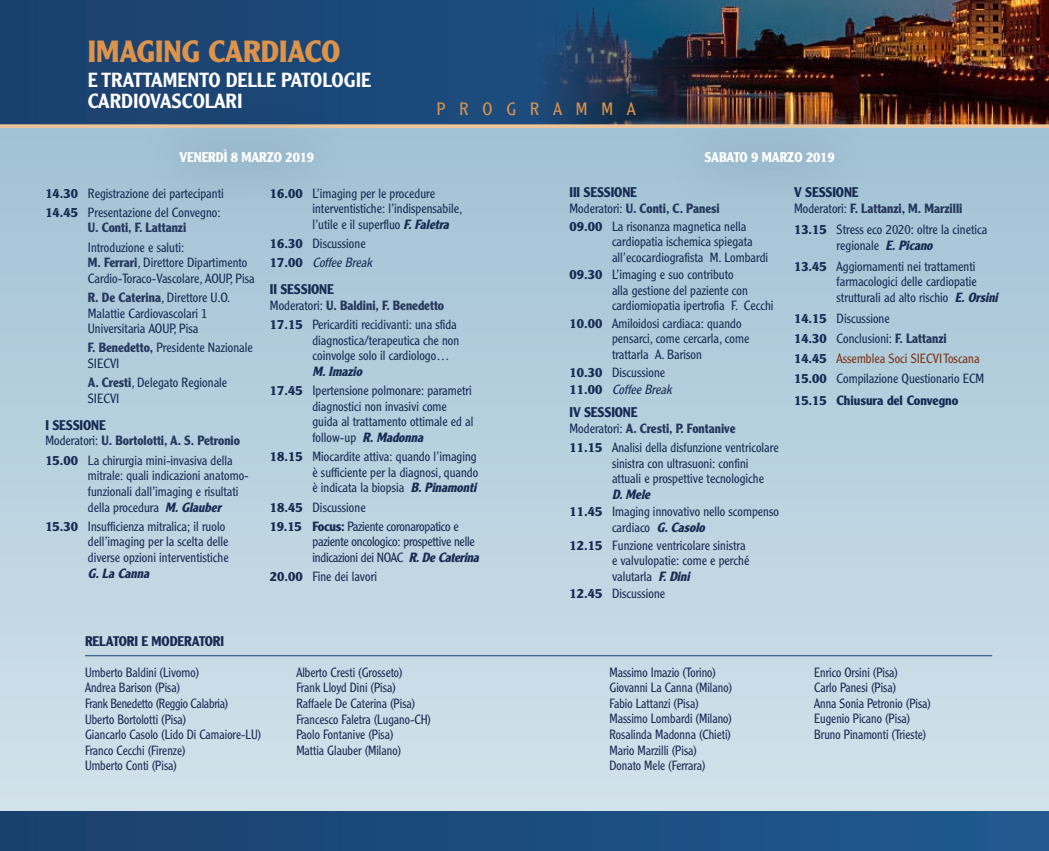
<style>
.page{position:relative;width:1049px;height:851px;background:#fff}
.page>*{position:absolute;margin:0;border:0;box-sizing:border-box;transform-origin:0 0}
.t1{font:700 30px "Clearface Gothic LH";color:#dd934a}
.t2{font:500 20px/21px "Clearface Gothic LH";color:#fff}
.t3{font:300 17.5px "Clearface Gothic LH";letter-spacing:.8em;color:#dd934a}
.t4{font:700 13.75px "Clearface Gothic LH";letter-spacing:-.01em;color:#182b54;scale:.95 1}
.t5{font:700 13.75px "Clearface Gothic LH";letter-spacing:-.01em;color:#fff;scale:.95 1}
.t6{font:300 13.12px/15.6px "Clearface Gothic LH";color:#182b54}
.t7{font:300 13.12px/15.6px "Clearface Gothic LH";color:#182b54;scale:.95 1}
.t8{font:300 13.12px/19.1px "Clearface Gothic LH";letter-spacing:-.02em;color:#182b54}
.t9{font:700 13.12px "Clearface Gothic LH";color:#182b54}
.t10{font:700 13.12px "Clearface Gothic LH";color:#27385e;scale:.95 1}
.t11{font:italic 700 13.12px "Clearface Gothic LH";color:#182b54;scale:.95 1}
.s1{font-weight:700}
.s2{font-weight:700;color:#27385e}
.s3{font-weight:700;font-style:italic}
.s4{font-style:italic}
.s5{color:#7c3518}
</style>
<div class="page">
<div style="left:0;top:0;width:1049px;height:127px;background:#1b4676"></div>
<div style="left:0;top:126px;width:1049px;height:704px;background:linear-gradient(to bottom,#a1c1d4,#d3e2eb)"></div>
<img style="left:538px;top:0;width:511px;height:124px">
<svg style="left:0;top:124px;width:1049px;height:4px;background:#dfb995"></svg>
<hr style="left:85px;top:655px;width:907px;height:1px;background:#18416e">
<div style="left:139px;top:105px;width:216px;height:104px;background:#182b54;opacity:.6"></div>
<div style="left:664px;top:106px;width:212px;height:103px;background:#182b54;opacity:.6"></div>
<div style="left:0;top:811px;width:1049px;height:39px;background:linear-gradient(to right,#1a406d,#1f5990)"></div>
<h1 class="t1" style="left:88px;top:34px;width:27px">Imaging</h1>
<h1 class="t1" style="left:208px;top:34px;width:18px">cardiaco</h1>
<h2 class="t2" style="left:88px;top:69px;width:285px">E TRATTAMENTO DELLE PATOLOGIE<br>CARDIOVASCOLARI</h2>
<h3 class="t3" style="left:437px;top:98px;width:200px">PROGRAMMA</h3>
<p class="t5" style="left:180px;top:149px;width:17px">Venerd</p>
<p class="t5" style="left:224px;top:149px;width:97px">ì 8 marzo 2019</p>
<p class="t5" style="left:704px;top:149px;width:139px">SABATO 9 marzo 2019</p>
<p class="t6" style="left:45px;top:183px;width:180px;line-height:19.1px"><span class="s1">14.30</span> Registrazione dei partecipanti<br><span class="s1">14.45</span> Presentazione del Convegno:</p>
<p class="t10" style="left:88px;top:220px;width:105px">U. Conti, F. Lattanzi</p>
<p class="t6" style="left:88px;top:239px;width:168px">Introduzione e saluti:<br><span class="s2">M. Ferrari</span>, Direttore Dipartimento<br>Cardio-Toraco-Vascolare, AOUP, Pisa</p>
<p class="t6" style="left:88px;top:289px;width:144px"><span class="s2">R. De Caterina</span>, Direttore U.O.<br>Malattie Cardiovascolari 1<br>Universitaria AOUP, Pisa</p>
<p class="t6" style="left:88px;top:340px;width:166px"><span class="s2">F. Benedetto,</span> Presidente Nazionale<br>SIECVI</p>
<p class="t6" style="left:88px;top:375px;width:141px"><span class="s2">A. Cresti</span>, Delegato Regionale<br>SIECVI</p>
<p class="t4" style="left:45px;top:417px;width:65px">I SESSIONE</p>
<p class="t6" style="left:45px;top:431px;width:196px;line-height:19.1px">Moderatori: <span class="s2">U. Bortolotti, A. S. Petronio<br></span><span class="s1">15.00</span> La chirurgia mini-invasiva della</p>
<p class="t6" style="left:88px;top:468px;width:162px">mitrale: quali indicazioni anatomo&shy;funzionali dall’imaging e risultati della procedura <span class="s3">M.Glauber</span></p>
<p class="t6" style="left:88px;top:518px;width:142px;text-indent:-43px"><span class="s1">15.30</span> Insufficienza mitralica; il ruolo dell’imaging per la scelta delle diverse opzioni interventistiche</p>
<p class="t11" style="left:88px;top:565px;width:69px">G.LaCanna</p>
<p class="t6" style="left:312px;top:185px;width:151px;text-indent:-43px"><span class="s1">16.00</span> L’imaging per le procedure interventistiche: l’indispensabile, l’utile e il superfluo <span class="s3">F.Faletra</span></p>
<p class="t6" style="left:270px;top:234px;width:107px;line-height:19.1px"><span class="s1">16.30</span> Discussione<br><span class="s1">1 7 . 0 0</span> <span class="s4">CoffeeBreak</span></p>
<p class="t4" style="left:270px;top:281px;width:69px">II SESSIONE</p>
<p class="t6" style="left:270px;top:295px;width:188px;line-height:19.1px">Moderatori: <span class="s2">U. Baldini, F. Benedetto<br></span><span class="s1">17.15</span> Pericarditi recidivanti: una sfida</p>
<p class="t6" style="left:312px;top:332px;width:148px">diagnostica/terapeutica che non coinvolge solo il cardiologo…</p>
<p class="t6" style="left:270px;top:361px;width:204px;line-height:19.1px;text-indent:43px"><span class="s3">M.Imazio<br></span><span class="s1">17.45</span> Ipertensione polmonare: parametri</p>
<p class="t6" style="left:312px;top:398px;width:162px">diagnostici non invasivi come guida al trattamento ottimale ed al follow-up <span class="s3">R.Madonna</span></p>
<p class="t6" style="left:312px;top:448px;width:169px;text-indent:-43px"><span class="s1">18.15</span> Miocardite attiva: quando l’imaging è sufficiente per la diagnosi, quando è indicata la biopsia <span class="s3">B.Pinamonti</span></p>
<p class="t8" style="left:270px;top:497px;width:190px"><span class="s1">18.45</span> Discussione<br><span class="s1">19.15 Focus:</span> Paziente coronaropatico e</p>
<p class="t8" style="left:312px;top:534px;width:171px;line-height:15.6px">paziente oncologico: prospettive nelle indicazioni dei NOAC <span class="s3">R.DeCaterina</span></p>
<p class="t6" style="left:270px;top:568px;width:109px"><span class="s1">20.00</span> Fine dei lavori</p>
<p class="t4" style="left:85px;top:633px;width:148px">RELATORI E MODERATORI</p>
<p class="t4" style="left:569px;top:184px;width:73px">III SESSIONE</p>
<p class="t6" style="left:569px;top:200px;width:178px;line-height:17.4px">Moderatori: <span class="s2">U. Conti, C. Panesi<br></span><span class="s1">09.00</span> La risonanza magnetica nella</p>
<p class="t6" style="left:612px;top:234px;width:158px">cardiopatia ischemica spiegata all’ecocardiografista M. Lombardi</p>
<p class="t6" style="left:612px;top:267px;width:163px;text-indent:-43px"><span class="s1">09.30</span> L’imaging e suo contributo<br>alla gestione del paziente con cardiomiopatia ipertrofia F. Cecchi</p>
<p class="t6" style="left:612px;top:315px;width:139px;text-indent:-43px"><span class="s1">10.00</span> Amiloidosi cardiaca: quando pensarci, come cercarla, come trattarla A. Barison</p>
<p class="t6" style="left:569px;top:363px;width:107px;line-height:17.5px"><span class="s1">10.30</span> Discussione<br><span class="s1">1 1 . 0 0</span> <span class="s4">CoffeeBreak</span></p>
<p class="t4" style="left:569px;top:404px;width:73px">IV SESSIONE</p>
<p class="t6" style="left:569px;top:418px;width:211px;line-height:19.1px">Moderatori: <span class="s2">A. Cresti, P. Fontanive<br></span><span class="s1">11.15</span> Analisi della disfunzione ventricolare</p>
<p class="t6" style="left:612px;top:455px;width:153px">sinistra con ultrasuoni: confini attuali e prospettive tecnologiche</p>
<p class="t6" style="left:569px;top:485px;width:211px;line-height:17.4px;text-indent:43px"><span class="s3">D.Mele<br></span><span class="s1">11.45</span> Imaging innovativo nello scompenso</p>
<p class="t6" style="left:569px;top:518px;width:178px;line-height:17.4px;text-align:center">cardiaco <span class="s3">G.Casolo<br></span><span class="s1">12.15</span> Funzione ventricolare sinistra</p>
<p class="t6" style="left:612px;top:552px;width:139px">e valvulopatie: come e perché valutarla <span class="s3">F.Dini</span></p>
<p class="t6" style="left:569px;top:585px;width:97px"><span class="s1">12.45</span> Discussione</p>
<p class="t4" style="left:794px;top:184px;width:69px">V SESSIONE</p>
<p class="t6" style="left:794px;top:198px;width:195px;line-height:21px">Moderatori: <span class="s2">F. Lattanzi, M. Marzilli<br></span><span class="s1">13.15</span> Stress eco 2020: oltre la cinetica</p>
<p class="t6" style="left:794px;top:234px;width:183px;line-height:21px;text-align:center">regionale <span class="s3">E.Picano<br></span><span class="s1">13.45</span> Aggiornamenti nei trattamenti</p>
<p class="t6" style="left:836px;top:274px;width:166px">farmacologici delle cardiopatie strutturali ad alto rischio <span class="s3">E.Orsini</span></p>
<p class="t6" style="left:794px;top:308px;width:192px;line-height:19.9px"><span class="s1">14.15</span> Discussione<br><span class="s1">14.30</span> Conclusioni: <span class="s2">F. Lattanzi<br></span><span class="s1">14.45</span> <span class="s5">Assemblea Soci SIECVI Toscana<br></span><span class="s1">15.00</span> Compilazione Questionario ECM</p>
<p class="t9" style="left:794px;top:393px;width:166px">15.15 Chiusura del Convegno</p>
<p class="t7" style="left:85px;top:664px;width:187px">Umberto Baldini (Livorno)<br>Andrea Barison (Pisa)<br>Frank Benedetto (Reggio Calabria)<br>Uberto Bortolotti (Pisa)<br>Giancarlo Casolo (Lido Di Camaiore-LU)<br>Franco Cecchi (Firenze)<br>Umberto Conti (Pisa)</p>
<p class="t7" style="left:296px;top:664px;width:143px">Alberto Cresti (Grosseto)<br>Frank Lloyd Dini (Pisa)<br>Raffaele De Caterina (Pisa)<br>Francesco Faletra (Lugano-CH)<br>Paolo Fontanive (Pisa)<br>Mattia Glauber (Milano)</p>
<p class="t7" style="left:609px;top:664px;width:131px">Massimo Imazio (Torino)<br>Giovanni La Canna (Milano)<br>Fabio Lattanzi (Pisa)<br>Massimo Lombardi (Milano)<br>Rosalinda Madonna (Chieti)<br>Mario Marzilli (Pisa)<br>Donato Mele (Ferrara)</p>
<p class="t7" style="left:814px;top:664px;width:124px">Enrico Orsini (Pisa)<br>Carlo Panesi (Pisa)<br>Anna Sonia Petronio (Pisa)<br>Eugenio Picano (Pisa)<br>Bruno Pinamonti (Trieste)</p>
</div>
